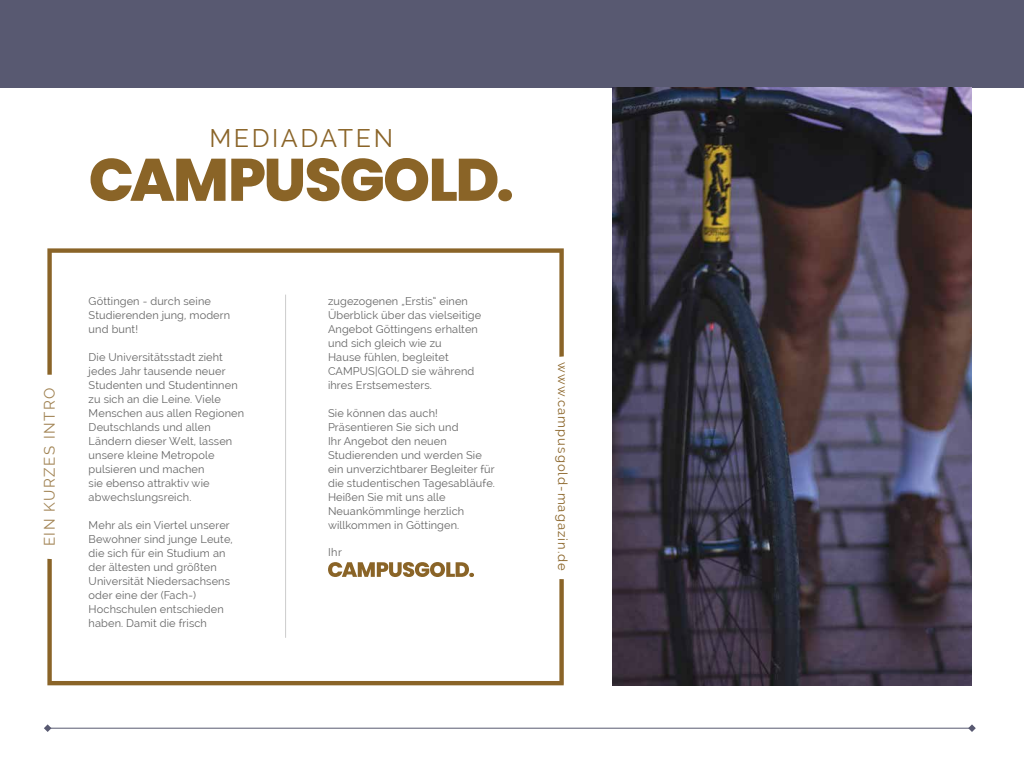
<style>
.page{position:relative;width:1024px;height:768px;background:#fff}
.page>*{position:absolute;margin:0;border:0;box-sizing:border-box;transform-origin:0 0}
.t1{font:25px "Raleway";letter-spacing:.1em;color:#8a6428}
.t2{font:15px "Raleway";letter-spacing:.1em;color:#a18353}
.t3{font:13px "Raleway";letter-spacing:.08em;color:#8a6428}
.t4{font:11px/14px "Raleway";letter-spacing:.01em;color:#666}
</style>
<div class="page">
<div style="left:0;top:0;width:1024px;height:87px;background:#585971"></div>
<hr style="left:48px;top:728px;width:924px;height:1px;background:#585971">
<svg style="left:44px;top:724px;width:7px;height:8px"></svg>
<svg style="left:968px;top:724px;width:8px;height:8px"></svg>
<img style="left:612px;top:87px;width:360px;height:598px">
<svg style="left:47px;top:248px;width:517px;height:127px"></svg>
<svg style="left:47px;top:559px;width:517px;height:126px"></svg>
<svg style="left:91px;top:158px;width:421px;height:43px"></svg>
<svg style="left:328px;top:562px;width:146px;height:15px"></svg>
<hr style="left:285px;top:295px;width:1px;height:343px;background:#ccc">
<h1 class="t1" style="left:210px;top:123px;width:185px">MEDIADATEN</h1>
<h2 class="t2" style="left:41px;top:546px;width:160px;rotate:-90deg">EIN KURZES INTRO</h2>
<p class="t4" style="left:89px;top:294px;width:143px">Göttingen - durch seine<br>Studierenden jung, modern und bunt!</p>
<p class="t4" style="left:89px;top:350px;width:157px">Die Universitätsstadt zieht jedes Jahr tausende neuer<br>Studenten und Studentinnen zu sich an die Leine. Viele<br>Menschen aus allen Regionen<br>Deutschlands und allen<br>Ländern dieser Welt, lassen unsere kleine Metropole pulsieren und machen<br>sie ebenso attraktiv wie abwechslungsreich.</p>
<p class="t4" style="left:89px;top:518px;width:146px">Mehr als ein Viertel unserer<br>Bewohner sind junge Leute, die sich für ein Studium an der ältesten und größten<br>Universität Niedersachsens oder eine der (Fach-)<br>Hochschulen entschieden haben. Damit die frisch</p>
<p class="t4" style="left:328px;top:294px;width:155px">zugezogenen „Erstis“ einen<br>Überblick über das vielseitige<br>Angebot Göttingens erhalten und sich gleich wie zu<br>Hause fühlen, begleitet<br>CAMPUS|GOLD sie während ihres Erstsemesters.</p>
<p class="t4" style="left:328px;top:406px;width:168px">Sie können das auch!<br>Präsentieren Sie sich und<br>Ihr Angebot den neuen<br>Studierenden und werden Sie ein unverzichtbarer Begleiter für die studentischen Tagesabläufe.<br>Heißen Sie mit uns alle<br>Neuankömmlinge herzlich willkommen in Göttingen.</p>
<p class="t4" style="left:328px;top:545px;width:15px">Ihr</p>
<p class="t3" style="left:570px;top:362px;width:210px;rotate:90deg">www.campusgold-magazin.de</p>
</div>
